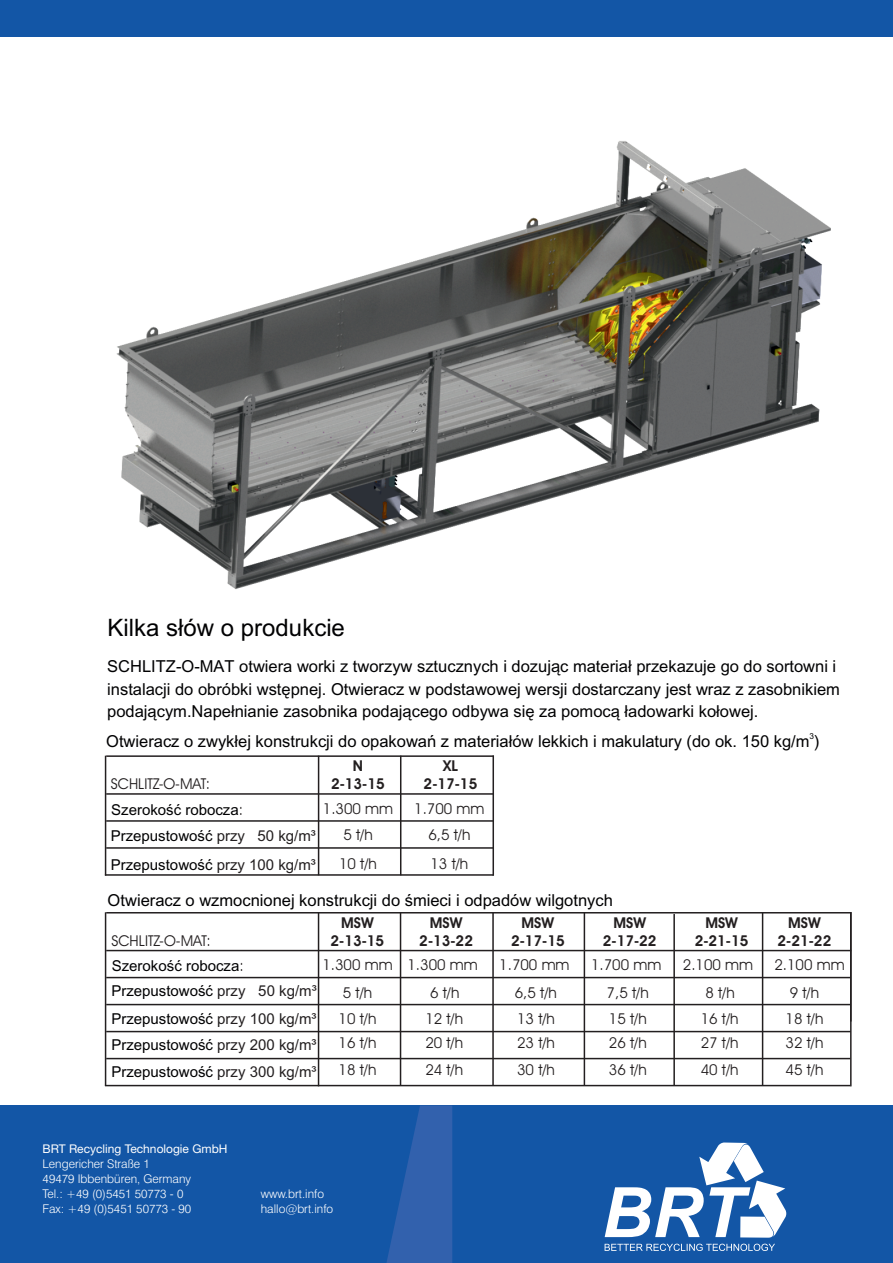
<style>
.page{position:relative;width:893px;height:1263px;background:#fff}
.page>*{position:absolute;margin:0;border:0;box-sizing:border-box;transform-origin:0 0}
.t1{font:24px "Arial";color:#000002}
.t2{font:16.5px/22px "Arial Unicode MS";color:#000002}
.t3{font:15px/26.8px "Avant Garde IT Cby BT";color:#231f20}
.t4{font:15px/27px "Arial Unicode MS";color:#000002}
.t5{font:600 15px/17.9px "Avant Garde IT Cby BT";color:#231f20;text-align:center}
.t6{font:300 12px/15px "Swiss 721 BT";color:#fff}
.t7{font:12px "Helvetica Neue LT Std";color:#fff}
.t8{font:8.25px "Arial Unicode MS";color:#000002}
.s1{font-family:"Avant Garde IT Cby BT";color:#231f20}
.s2{font-family:"Arial";color:#231f20}
</style>
<div class="page">
<svg style="left:104px;top:755px;width:390px;height:121px"></svg>
<svg style="left:104px;top:912px;width:748px;height:175px"></svg>
<img style="left:116px;top:141px;width:715px;height:448px">
<div style="left:0;top:0;width:893px;height:37px;background:#1356a6"></div>
<div style="left:0;top:1106px;width:893px;height:157px;background:#1356a6"></div>
<svg style="left:384px;top:1105px;width:68px;height:158px"></svg>
<svg style="left:605px;top:1142px;width:181px;height:96px"></svg>
<svg style="left:605px;top:1244px;width:170px;height:7px"></svg>
<h1 class="t1" style="left:108px;top:618px;width:239px">Kilka słów o produkcie</h1>
<p class="t2" style="left:107px;top:657px;width:734px">SCHLITZ-O-MAT otwiera worki z tworzyw sztucznych i dozując materiał przekazuje go do sortowni i instalacji do obróbki wstępnej. Otwieracz w podstawowej wersji dostarczany jest wraz z zasobnikiem podającym.Napełnianie zasobnika podającego odbywa się za pomocą ładowarki kołowej.</p>
<p class="t8" style="left:810px;top:733px;width:6px">3</p>
<p class="t2" style="left:106px;top:732px;width:715px">Otwieracz o zwykłej konstrukcji do opakowań z materiałów lekkich i makulatury (do ok. 150 kg/m )</p>
<p class="t3" style="left:111px;top:772px;width:101px">SCHLITZ-O-MAT:</p>
<p class="t5" style="left:331px;top:758px;width:55px">N<br>2-13-15</p>
<p class="t5" style="left:424px;top:758px;width:55px">XL<br>2-17-15</p>
<p class="t4" style="left:111px;top:798px;width:133px">Szerokość robocza<span class="s1">:</span></p>
<p class="t4" style="left:111px;top:824px;width:207px">Przepustowość <span class="s2">przy 50 kg/m³</span></p>
<p class="t4" style="left:111px;top:852px;width:207px">Przepustowość <span class="s2">przy 100 kg/m³</span></p>
<p class="t3" style="left:323px;top:798px;width:72px;line-height:25.5px;text-align:center">1.300 mm<br>5 t/h</p>
<p class="t3" style="left:414px;top:797px;width:72px">1.700 mm</p>
<p class="t3" style="left:430px;top:852px;width:39px">13 t/h</p>
<p class="t3" style="left:428px;top:823px;width:44px">6,5 t/h</p>
<p class="t3" style="left:339px;top:852px;width:39px">10 t/h</p>
<p class="t2" style="left:108px;top:891px;width:507px">Otwieracz o wzmocnionej konstrukcji do śmieci i odpadów wilgotnych</p>
<p class="t3" style="left:111px;top:928px;width:101px">SCHLITZ-O-MAT:</p>
<p class="t5" style="left:331px;top:915px;width:55px">MSW<br>2-13-15</p>
<p class="t5" style="left:419px;top:915px;width:55px">MSW<br>2-13-22</p>
<p class="t5" style="left:511px;top:915px;width:55px">MSW<br>2-17-15</p>
<p class="t5" style="left:603px;top:915px;width:55px">MSW<br>2-17-22</p>
<p class="t5" style="left:695px;top:915px;width:55px">MSW<br>2-21-15</p>
<p class="t5" style="left:778px;top:915px;width:55px">MSW<br>2-21-22</p>
<p class="t4" style="left:112px;top:953px;width:133px">Szerokość robocza<span class="s1">:</span></p>
<p class="t3" style="left:322px;top:952px;width:72px">1.300 mm</p>
<p class="t3" style="left:407px;top:952px;width:72px">1.300 mm</p>
<p class="t3" style="left:499px;top:952px;width:72px">1.700 mm</p>
<p class="t3" style="left:591px;top:952px;width:72px">1.700 mm</p>
<p class="t3" style="left:683px;top:952px;width:72px">2.100 mm</p>
<p class="t3" style="left:774px;top:952px;width:72px">2.100 mm</p>
<p class="t4" style="left:111px;top:979px;width:207px">Przepustowość <span class="s2">przy 50 kg/m³</span></p>
<p class="t4" style="left:111px;top:1007px;width:207px">Przepustowość <span class="s2">przy 100 kg/m³</span></p>
<p class="t4" style="left:111px;top:1033px;width:207px">Przepustowość <span class="s2">przy 200 kg/m³<br></span>Przepustowość <span class="s2">przy 300 kg/m³</span></p>
<p class="t3" style="left:343px;top:980px;width:31px">5 t/h</p>
<p class="t3" style="left:339px;top:1031px;width:39px">16 t/h<br>18 t/h</p>
<p class="t3" style="left:339px;top:1007px;width:39px">10 t/h</p>
<p class="t3" style="left:430px;top:980px;width:31px">6 t/h</p>
<p class="t3" style="left:425px;top:1031px;width:39px">20 t/h<br>24 t/h</p>
<p class="t3" style="left:425px;top:1007px;width:39px">12 t/h</p>
<p class="t3" style="left:515px;top:980px;width:44px">6,5 t/h</p>
<p class="t3" style="left:517px;top:1031px;width:39px">23 t/h<br>30 t/h</p>
<p class="t3" style="left:517px;top:1007px;width:39px">13 t/h</p>
<p class="t3" style="left:607px;top:980px;width:44px">7,5 t/h</p>
<p class="t3" style="left:609px;top:1031px;width:39px">26 t/h<br>36 t/h</p>
<p class="t3" style="left:609px;top:1007px;width:39px">15 t/h</p>
<p class="t3" style="left:705px;top:980px;width:31px">8 t/h</p>
<p class="t3" style="left:701px;top:1031px;width:39px">27 t/h<br>40 t/h</p>
<p class="t3" style="left:701px;top:1007px;width:39px">16 t/h</p>
<p class="t3" style="left:790px;top:980px;width:31px">9 t/h</p>
<p class="t3" style="left:786px;top:1031px;width:39px">32 t/h<br>45 t/h</p>
<p class="t3" style="left:786px;top:1007px;width:39px">18 t/h</p>
<p class="t7" style="left:43px;top:1144px;width:186px">BRT Recycling Technologie GmbH</p>
<p class="t6" style="left:43px;top:1157px;width:150px">Lengericher Straße 1<br>49479 Ibbenbüren, Germany<br>Tel.: +49 (0)5451 50773 - 0<br>Fax: +49 (0)5451 50773 - 90</p>
<p class="t6" style="left:261px;top:1187px;width:74px">www.brt.info hallo@brt.info</p>
</div>
